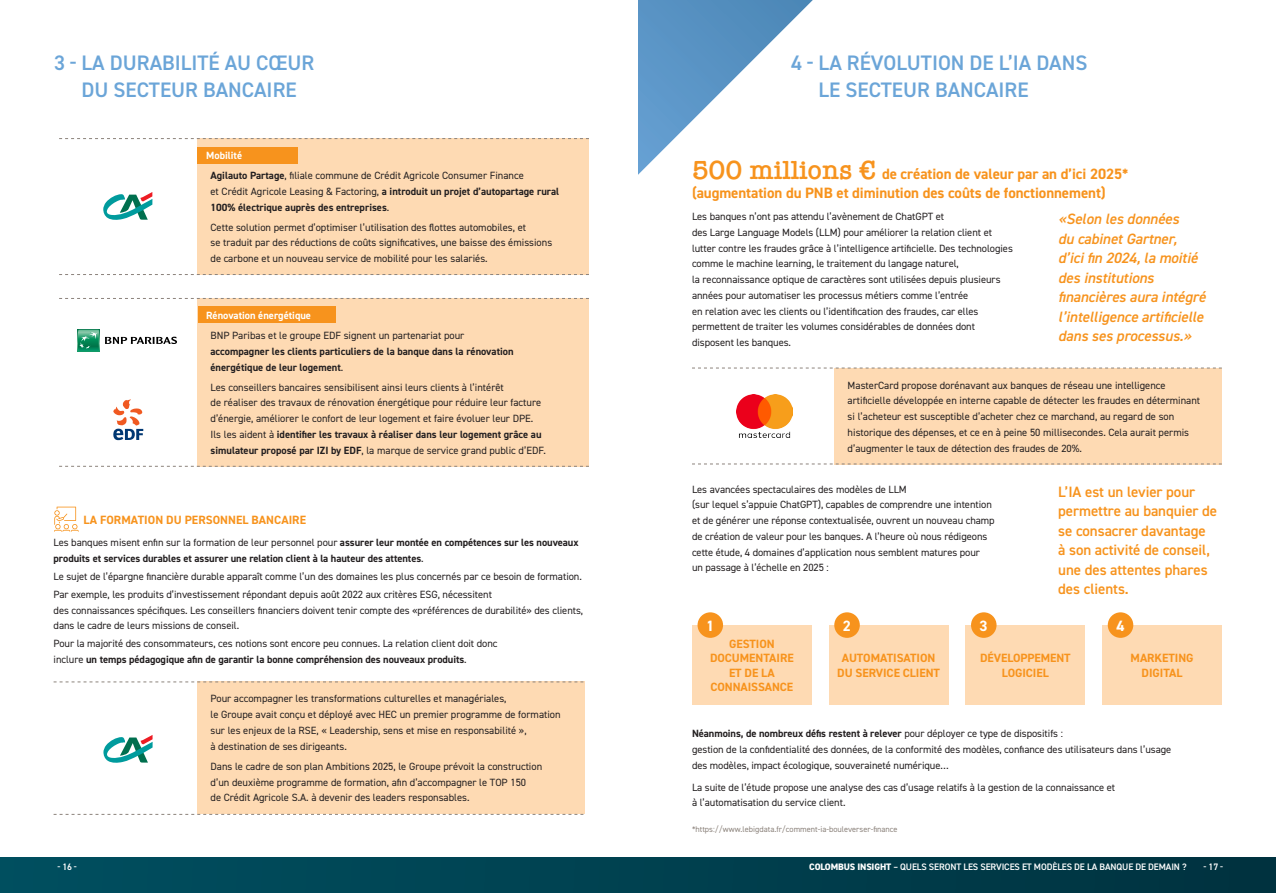
<style>
.page{position:relative;width:1276px;height:893px;background:#fff}
.page>*{position:absolute;margin:0;border:0;box-sizing:border-box;transform-origin:0 0}
.t1{font:600 21px/27px "DIN2014";color:#6ba5d8;text-align:center}
.t2{font:italic 600 15px/19.5px "DIN2014";letter-spacing:-.005em;color:#f7931d}
.t3{font:600 15px/19.5px "DIN2014";letter-spacing:-.005em;color:#f7931d}
.t4{font:700 15px/19.5px "DIN2014";letter-spacing:-.005em;color:#f7931d}
.t5{font:700 15px "DIN2014";color:#fff}
.t6{font:700 12px/14.2px "DIN2014";letter-spacing:-.005em;color:#f7931d;text-align:center}
.t7{font:10.5px/15.8px "DIN2014";letter-spacing:-.005em;color:#231f20}
.t8{font:700 10.5px/15.8px "DIN2014";color:#231f20}
.t9{font:700 10.5px "DIN2014";color:#fff}
.t10{font:600 9.3px "DIN2014";letter-spacing:-.01em;color:#fff}
.t11{font:8.25px "DIN2014";color:#8c837c}
.s1{font-weight:400}
.s2{font-weight:700}
.s3{font-family:"American Typewriter";font-weight:600;font-size:27px}
.s4{font-weight:800}
</style>
<div class="page">
<div style="left:0;top:857px;width:638px;height:36px;background:#004858"></div>
<svg style="left:638px;top:0;width:175px;height:175px"></svg>
<div style="left:638px;top:857px;width:638px;height:36px;background:#003947"></div>
<div style="left:198px;top:138px;width:391px;height:137px;background:#fedab3"></div>
<div style="left:198px;top:298px;width:391px;height:168px;background:#fedab3"></div>
<div style="left:198px;top:681px;width:387px;height:133px;background:#fedab3"></div>
<div style="left:198px;top:147px;width:100px;height:16px;background:#f7931d"></div>
<div style="left:198px;top:307px;width:137px;height:16px;background:#f7931d"></div>
<svg style="left:103px;top:192px;width:49px;height:28px"></svg>
<svg style="left:103px;top:735px;width:50px;height:28px"></svg>
<svg style="left:77px;top:329px;width:22px;height:22px"></svg>
<svg style="left:78px;top:330px;width:21px;height:21px"></svg>
<svg style="left:105px;top:337px;width:72px;height:7px"></svg>
<svg style="left:113px;top:399px;width:30px;height:41px"></svg>
<img style="left:736px;top:394px;width:56px;height:44px">
<div style="left:835px;top:368px;width:387px;height:96px;background:#fedab3"></div>
<div style="left:692px;top:625px;width:119px;height:79px;background:#fedab3"></div>
<div style="left:697px;top:612px;width:26px;height:26px;background:#f7931d;border-radius:50%"></div>
<div style="left:828px;top:625px;width:120px;height:79px;background:#fedab3"></div>
<div style="left:834px;top:612px;width:26px;height:26px;background:#f7931d;border-radius:50%"></div>
<div style="left:965px;top:625px;width:120px;height:79px;background:#fedab3"></div>
<div style="left:971px;top:612px;width:25px;height:26px;background:#f7931d;border-radius:50%"></div>
<div style="left:1102px;top:625px;width:120px;height:79px;background:#fedab3"></div>
<div style="left:1107px;top:612px;width:26px;height:26px;background:#f7931d;border-radius:50%"></div>
<svg style="left:59px;top:138px;width:530px;height:1px"></svg>
<svg style="left:59px;top:298px;width:530px;height:1px"></svg>
<svg style="left:692px;top:368px;width:530px;height:1px"></svg>
<svg style="left:692px;top:464px;width:530px;height:1px"></svg>
<svg style="left:54px;top:681px;width:529px;height:1px"></svg>
<svg style="left:59px;top:274px;width:530px;height:1px"></svg>
<svg style="left:59px;top:466px;width:530px;height:1px"></svg>
<svg style="left:54px;top:814px;width:529px;height:1px"></svg>
<svg style="left:54px;top:507px;width:25px;height:25px"></svg>
<p class="t1" style="left:54px;top:49px;width:262px">3 - LA DURABILITÉ AU CŒUR<br>DU SECTEUR BANCAIRE</p>
<p class="t1" style="left:818px;top:49px;width:270px;text-align:left;text-indent:-28px">4 - LA RÉVOLUTION DE L’IA DANS<br>LE SECTEUR BANCAIRE</p>
<p class="t9" style="left:206px;top:149px;width:37px">Mobilité</p>
<p class="t8" style="left:210px;top:168px;width:350px">Agilauto Partage<span class="s1">, filiale commune de Crédit Agricole Consumer Finance<br>et Crédit Agricole Leasing &amp; Factoring,</span> a introduit un projet d’autopartage rural<br>100% électrique auprès des entreprises<span class="s1">.</span></p>
<p class="t7" style="left:210px;top:219px;width:343px">Cette solution permet d’optimiser l’utilisation des flottes automobiles, et<br>se traduit par des réductions de coûts significatives, une baisse des émissions de carbone et un nouveau service de mobilité pour les salariés.</p>
<p class="t9" style="left:206px;top:308px;width:106px">Rénovation énergétique</p>
<p class="t8" style="left:210px;top:327px;width:305px"><span class="s1">BNP Paribas et le groupe EDF signent un partenariat pour </span>accompagner les clients particuliers de la banque dans la rénovation énergétique de leur logement<span class="s1">.</span></p>
<p class="t7" style="left:210px;top:379px;width:337px">Les conseillers bancaires sensibilisent ainsi leurs clients à l’intérêt<br>de réaliser des travaux de rénovation énergétique pour réduire leur facture d’énergie, améliorer le confort de leur logement et faire évoluer leur DPE.<br>Ils les aident à <span class="s2">identifier les travaux à réaliser dans leur logement grâce au simulateur proposé par IZI by EDF</span>, la marque de service grand public d’EDF.</p>
<p class="t6" style="left:83px;top:513px;width:224px">LA FORMATION DU PERSONNEL BANCAIRE</p>
<p class="t8" style="left:54px;top:535px;width:526px"><span class="s1">Les banques misent enfin sur la formation de leur personnel pour</span> assurer leur montée en compétences sur les nouveaux produits et services durables et assurer une relation client à la hauteur des attentes<span class="s1">.</span></p>
<p class="t7" style="left:54px;top:568px;width:530px">Le sujet de l’épargne financière durable apparaît comme l’un des domaines les plus concernés par ce besoin de formation.</p>
<p class="t7" style="left:54px;top:586px;width:531px">Par exemple, les produits d’investissement répondant depuis août 2022 aux critères ESG, nécessitent<br>des connaissances spécifiques. Les conseillers financiers doivent tenir compte des «préférences de durabilité» des clients, dans le cadre de leurs missions de conseil.</p>
<p class="t7" style="left:54px;top:636px;width:445px">Pour la majorité des consommateurs, ces notions sont encore peu connues. La relation client doit donc inclure <span class="s2">un temps pédagogique afin de garantir la bonne compréhension des nouveaux produits</span>.</p>
<p class="t7" style="left:210px;top:691px;width:352px">Pour accompagner les transformations culturelles et managériales,<br>le Groupe avait conçu et déployé avec HEC un premier programme de formation sur les enjeux de la RSE, « Leadership, sens et mise en responsabilité »,<br>à destination de ses dirigeants.</p>
<p class="t7" style="left:210px;top:758px;width:333px">Dans le cadre de son plan Ambitions 2025, le Groupe prévoit la construction d’un deuxième programme de formation, afin d’accompagner le TOP 150<br>de Crédit Agricole S.A. à devenir des leaders responsables.</p>
<p class="t4" style="left:692px;top:163px;width:438px"><span class="s3">500 millions €</span> de création de valeur par an d’ici 2025* (augmentation du PNB et diminution des coûts de fonctionnement)</p>
<p class="t2" style="left:1058px;top:209px;width:149px">«Selon les données<br>du cabinet Gartner, d’ici fin 2024, la moitié des institutions financières aura intégré l’intelligence artificielle dans ses processus.»</p>
<p class="t7" style="left:692px;top:208px;width:322px">Les banques n’ont pas attendu l’avènement de ChatGPT et<br>des Large Language Models (LLM) pour améliorer la relation client et lutter contre les fraudes grâce à l’intelligence artificielle. Des technologies comme le machine learning, le traitement du langage naturel,<br>la reconnaissance optique de caractères sont utilisées depuis plusieurs années pour automatiser les processus métiers comme l’entrée<br>en relation avec les clients ou l’identification des fraudes, car elles permettent de traiter les volumes considérables de données dont disposent les banques.</p>
<p class="t7" style="left:847px;top:377px;width:354px">MasterCard propose dorénavant aux banques de réseau une intelligence artificielle développée en interne capable de détecter les fraudes en déterminant si l’acheteur est susceptible d’acheter chez ce marchand, au regard de son historique des dépenses, et ce en à peine 50 millisecondes. Cela aurait permis d’augmenter le taux de détection des fraudes de 20%.</p>
<p class="t7" style="left:692px;top:481px;width:304px">Les avancées spectaculaires des modèles de LLM<br>(sur lequel s’appuie ChatGPT), capables de comprendre une intention et de générer une réponse contextualisée, ouvrent un nouveau champ de création de valeur pour les banques. A l’heure où nous rédigeons cette étude, 4 domaines d’application nous semblent matures pour<br>un passage à l’échelle en 2025 :</p>
<p class="t3" style="left:1058px;top:481px;width:160px">L’IA est un levier pour permettre au banquier de se consacrer davantage<br>à son activité de conseil, une des attentes phares des clients.</p>
<p class="t5" style="left:706px;top:616px;width:10px">1</p>
<p class="t5" style="left:843px;top:616px;width:10px">2</p>
<p class="t5" style="left:979px;top:616px;width:10px">3</p>
<p class="t5" style="left:1116px;top:616px;width:10px">4</p>
<p class="t6" style="left:710px;top:637px;width:85px">GESTION<br>DOCUMENTAIRE<br>ET DE LA<br>CONNAISSANCE</p>
<p class="t6" style="left:837px;top:651px;width:104px">AUTOMATISATION<br>DU SERVICE CLIENT</p>
<p class="t6" style="left:980px;top:651px;width:92px">DÉVELOPPEMENT<br>LOGICIEL</p>
<p class="t6" style="left:1130px;top:651px;width:64px">MARKETING<br>DIGITAL</p>
<p class="t7" style="left:692px;top:725px;width:481px"><span class="s2">Néanmoins, de nombreux défis restent à relever</span> pour déployer ce type de dispositifs :<br>gestion de la confidentialité des données, de la conformité des modèles, confiance des utilisateurs dans l’usage des modèles, impact écologique, souveraineté numérique…</p>
<p class="t7" style="left:692px;top:779px;width:425px">La suite de l’étude propose une analyse des cas d’usage relatifs à la gestion de la connaissance et à l’automatisation du service client.</p>
<p class="t11" style="left:692px;top:824px;width:207px">*https://www.lebigdata.fr/comment-ia-bouleverser-finance</p>
<p class="t10" style="left:57px;top:861px;width:21px">- 16 -</p>
<p class="t10" style="left:809px;top:861px;width:379px"><span class="s4">COLOMBUS INSIGHT</span> – QUELS SERONT LES SERVICES ET MODÈLES DE LA BANQUE DE DEMAIN ?</p>
<p class="t10" style="left:1203px;top:861px;width:21px">- 17 -</p>
</div>
